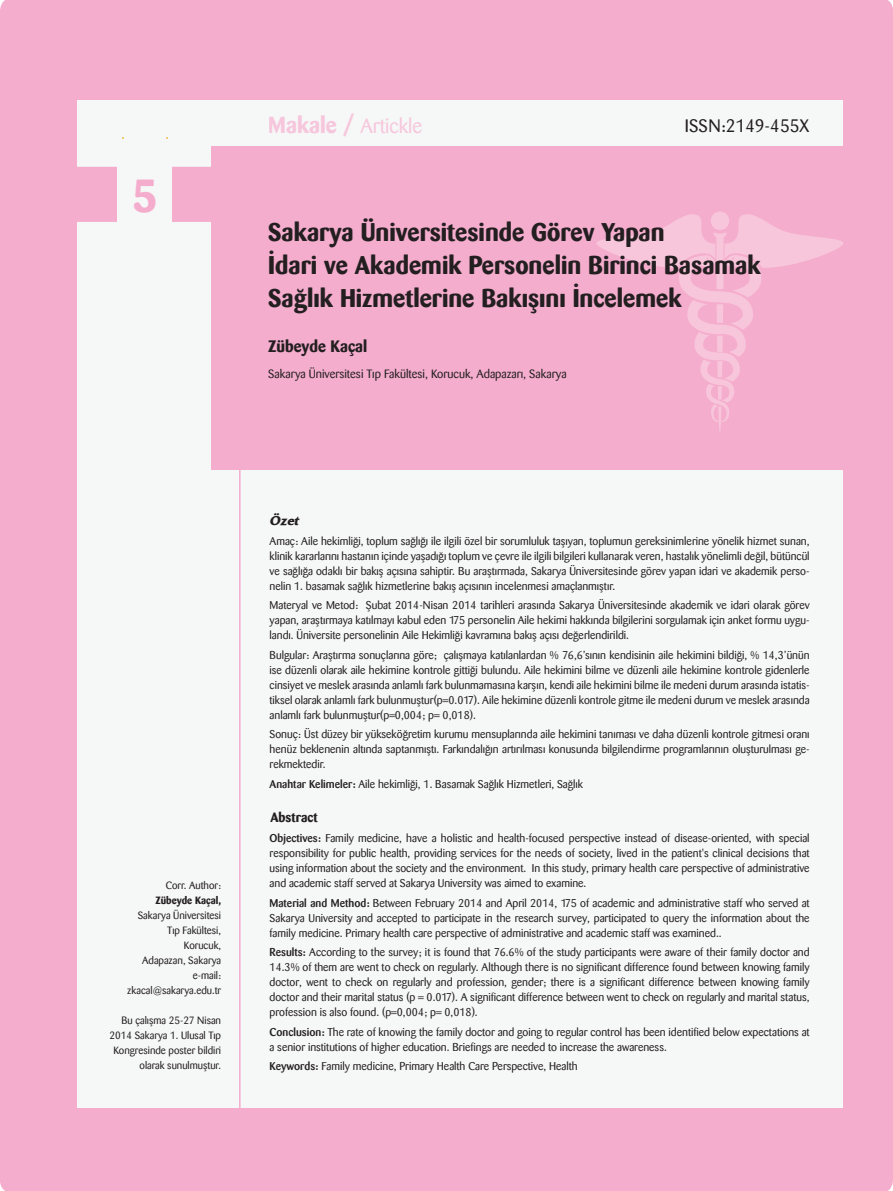
<style>
.page{position:relative;width:893px;height:1191px;background:#f5adce}
.page>*{position:absolute;margin:0;border:0;box-sizing:border-box;transform-origin:0 0}
.t1{font:700 46.05px "Barmeno";color:#f5adce}
.t2{font:700 25.5px/33px "Barmeno";color:#231f20}
.t3{font:20.55px "Barmeno";color:#f6c7dc}
.t4{font:18px "Barmeno";color:#231f20}
.t5{font:700 16.5px "Barmeno";color:#231f20}
.t6{font:700 13.5px "Barmeno";color:#231f20}
.t7{font:italic 700 13.5px "Friz Quadrata";color:#231f20}
.t8{font:12px "Barmeno";color:#231f20}
.t9{font:11.25px/15px "Barmeno";color:#231f20;text-align:justify}
.t10{font:10.5px/15px "Barmeno";color:#231f20;text-align:right}
.t11{font:700 10.5px "Barmeno";color:#231f20}
.s1{font-weight:700;font-size:23.1px}
.s2{font-weight:500}
</style>
<div class="page">
<div style="left:77px;top:100px;width:766px;height:1007px;background:#f6f7f7"></div>
<div style="left:44px;top:167px;width:259px;height:55px;background:#f5adce;border-radius:11px"></div>
<div style="left:118px;top:148px;width:54px;height:92px;background:#f6f7f7"></div>
<div style="left:211px;top:147px;width:652px;height:323px;background:#f5adce"></div>
<hr style="left:239px;top:436px;width:2px;height:697px;background:#f5adce">
<div style="left:711px;top:211px;width:18px;height:19px;background:#f8c6db;border-radius:50%"></div>
<svg style="left:596px;top:214px;width:247px;height:218px"></svg>
<h1 class="t1" style="left:132px;top:168px;width:26px">5</h1>
<h3 class="t3" style="left:268px;top:114px;width:156px"><span class="s1">Makale /</span> Artickle</h3>
<h3 class="t4" style="left:685px;top:116px;width:126px">ISSN:2149-455X</h3>
<h2 class="t2" style="left:268px;top:216px;width:494px">Sakarya Üniversitesinde Görev Yapan<br>İdari ve Akademik Personelin Birinci Basamak<br>Sağlık Hizmetlerine Bakışını İncelemek</h2>
<h3 class="t5" style="left:268px;top:337px;width:100px">Zübeyde Kaçal</h3>
<p class="t8" style="left:268px;top:367px;width:300px">Sakarya Üniversitesi Tıp Fakültesi, Korucuk, Adapazarı, Sakarya</p>
<p class="t10" style="left:166px;top:877px;width:57px">Corr. Author:</p>
<p class="t11" style="left:155px;top:893px;width:67px">Zübeyde Kaçal,</p>
<p class="t10" style="left:127px;top:907px;width:95px">Sakarya Üniversitesi<br>Tıp Fakültesi,<br>Korucuk,<br>Adapazarı, Sakarya e-mail: zkacal@sakarya.edu.tr</p>
<p class="t10" style="left:109px;top:1012px;width:113px">Bu çalışma 25-27 Nisan<br>2014 Sakarya 1. Ulusal Tıp<br>Kongresinde poster bildiri olarak sunulmuştur.</p>
<p class="t7" style="left:270px;top:513px;width:30px">Özet</p>
<p class="t9" style="left:270px;top:533px;width:542px">Amaç: Aile hekimliği, toplum sağlığı ile ilgili özel bir sorumluluk taşıyan, toplumun gereksinimlerine yönelik hizmet sunan, klinik kararlarını hastanın içinde yaşadığı toplum ve çevre ile ilgili bilgileri kullanarak veren, hastalık yönelimli değil, bütüncül ve sağlığa odaklı bir bakış açısına sahiptir. Bu araştırmada, Sakarya Üniversitesinde görev yapan idari ve akademik perso&shy;nelin 1. basamak sağlık hizmetlerine bakış açısının incelenmesi amaçlanmıştır.</p>
<p class="t9" style="left:270px;top:598px;width:542px">Materyal ve Metod: Şubat 2014-Nisan 2014 tarihleri arasında Sakarya Üniversitesinde akademik ve idari olarak görev yapan, araştırmaya katılmayı kabul eden 175 personelin Aile hekimi hakkında bilgilerini sorgulamak için anket formu uygu&shy;landı. Üniversite personelinin Aile Hekimliği kavramına bakış açısı değerlendirildi.</p>
<p class="t9" style="left:270px;top:647px;width:542px">Bulgular: Araştırma sonuçlarına göre; çalışmaya katılanlardan % 76,6’sının kendisinin aile hekimini bildiği, % 14,3’ünün ise düzenli olarak aile hekimine kontrole gittiği bulundu. Aile hekimini bilme ve düzenli aile hekimine kontrole gidenlerle cinsiyet ve meslek arasında anlamlı fark bulunmamasına karşın, kendi aile hekimini bilme ile medeni durum arasında istatis&shy;tiksel olarak anlamlı fark bulunmuştur(p=0.017). Aile hekimine düzenli kontrole gitme ile medeni durum ve meslek arasında anlamlı fark bulunmuştur(p=0,004; p= 0,018).</p>
<p class="t9" style="left:270px;top:727px;width:542px">Sonuç: Üst düzey bir yükseköğretim kurumu mensuplarında aile hekimini tanıması ve daha düzenli kontrole gitmesi oranı henüz beklenenin altında saptanmıştı. Farkındalığın artırılması konusunda bilgilendirme programlarının oluşturulması ge&shy;rekmektedir.</p>
<p class="t9" style="left:270px;top:776px;width:315px"><span class="s2">Anahtar Kelimeler:</span> Aile hekimliği, 1. Basamak Sağlık Hizmetleri, Sağlık</p>
<p class="t6" style="left:270px;top:809px;width:49px">Abstract</p>
<p class="t9" style="left:270px;top:830px;width:542px"><span class="s2">Objectives:</span> Family medicine, have a holistic and health-focused perspective instead of disease-oriented, with special responsibility for public health, providing services for the needs of society, lived in the patient's clinical decisions that using information about the society and the environment. In this study, primary health care perspective of administrative and academic staff served at Sakarya University was aimed to examine.</p>
<p class="t9" style="left:270px;top:895px;width:542px"><span class="s2">Material and Method:</span> Between February 2014 and April 2014, 175 of academic and administrative staff who served at Sakarya University and accepted to participate in the research survey, participated to query the information about the family medicine. Primary health care perspective of administrative and academic staff was examined..</p>
<p class="t9" style="left:270px;top:944px;width:542px"><span class="s2">Results:</span> According to the survey; it is found that 76.6% of the study participants were aware of their family doctor and 14.3% of them are went to check on regularly. Although there is no significant difference found between knowing family doctor, went to check on regularly and profession, gender; there is a significant difference between knowing family doctor and their marital status (p = 0.017). A significant difference between went to check on regularly and marital status, profession is also found. (p=0,004; p= 0,018).</p>
<p class="t9" style="left:270px;top:1024px;width:542px"><span class="s2">Conclusion:</span> The rate of knowing the family doctor and going to regular control has been identified below expectations at a senior institutions of higher education. Briefings are needed to increase the awareness.</p>
<p class="t9" style="left:270px;top:1058px;width:310px"><span class="s2">Keywords:</span> Family medicine, Primary Health Care Perspective, Health</p>
</div>
